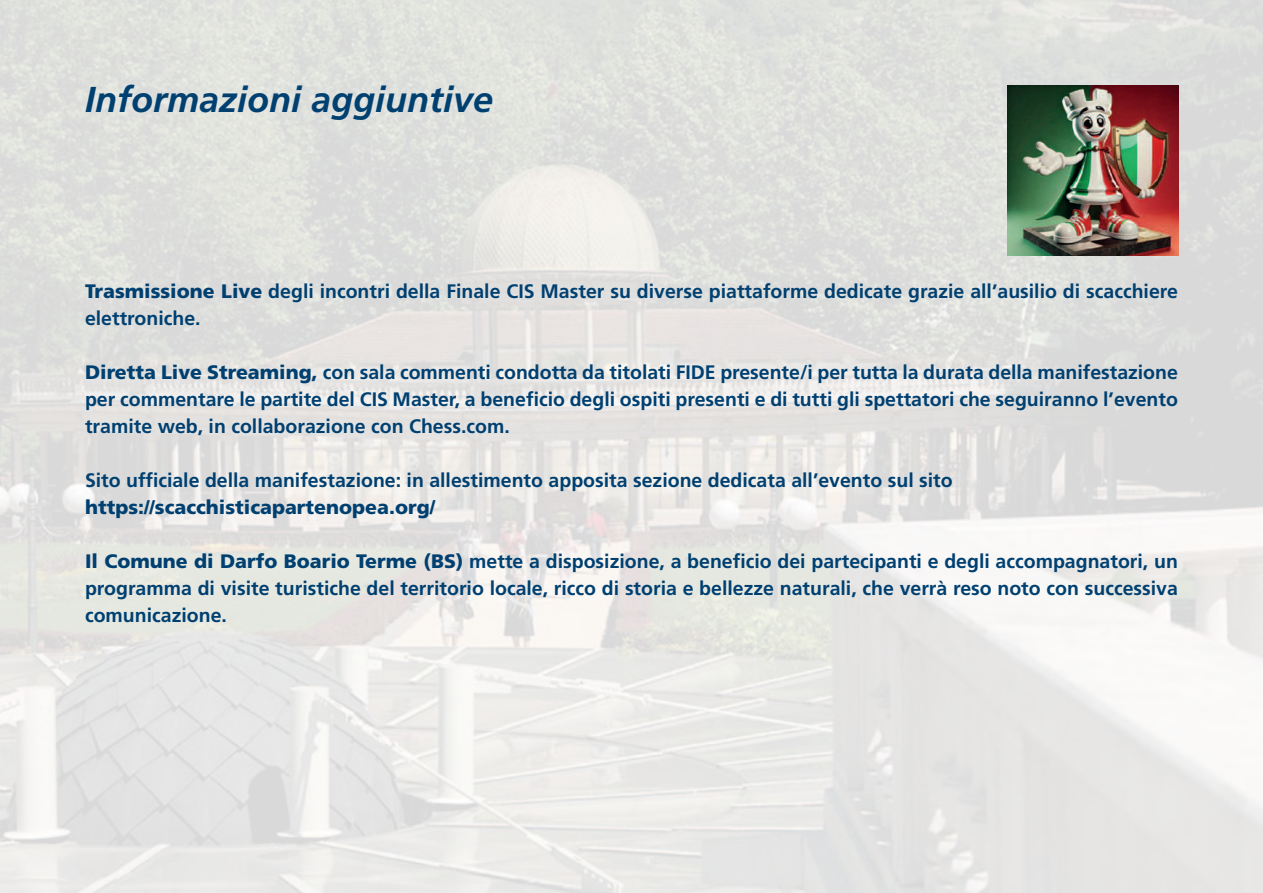
<style>
.page{position:relative;width:1263px;height:893px;background:#fff}
.page>*{position:absolute;margin:0;border:0;box-sizing:border-box;transform-origin:0 0}
.t1{font:italic 700 36px "Frutiger LT Std";color:#004071}
.t2{font:700 19.5px/27px "Frutiger LT Std";color:#004071;text-align:justify}
.t3{font:900 19.5px "Frutiger LT Std";color:#004071}
.s1{font-weight:900}
</style>
<div class="page">
<img style="left:0;top:0;width:1263px;height:893px">
<img style="left:1008px;top:85px;width:170px;height:170px">
<h1 class="t1" style="left:85px;top:85px;width:410px">Informazioni aggiuntive</h1>
<p class="t2" style="left:85px;top:280px;width:1094px"><span class="s1">Trasmissione Live</span> degli incontri della Finale CIS Master su diverse piattaforme dedicate grazie all’ausilio di scacchiere elettroniche.</p>
<p class="t2" style="left:85px;top:361px;width:1094px"><span class="s1">Diretta Live Streaming,</span> con sala commenti condotta da titolati FIDE presente/i per tutta la durata della manifestazione per commentare le partite del CIS Master, a beneficio degli ospiti presenti e di tutti gli spettatori che seguiranno l’evento tramite web, in collaborazione con Chess.com.</p>
<p class="t2" style="left:85px;top:469px;width:869px">Sito ufficiale della manifestazione: in allestimento apposita sezione dedicata all’evento sul sito</p>
<p class="t3" style="left:85px;top:500px;width:352px">https://scacchisticapartenopea.org/</p>
<p class="t2" style="left:85px;top:550px;width:1094px"><span class="s1">Il Comune di Darfo Boario Terme (BS)</span> mette a disposizione, a beneficio dei partecipanti e degli accompagnatori, un programma di visite turistiche del territorio locale, ricco di storia e bellezze naturali, che verrà reso noto con successiva comunicazione.</p>
</div>
